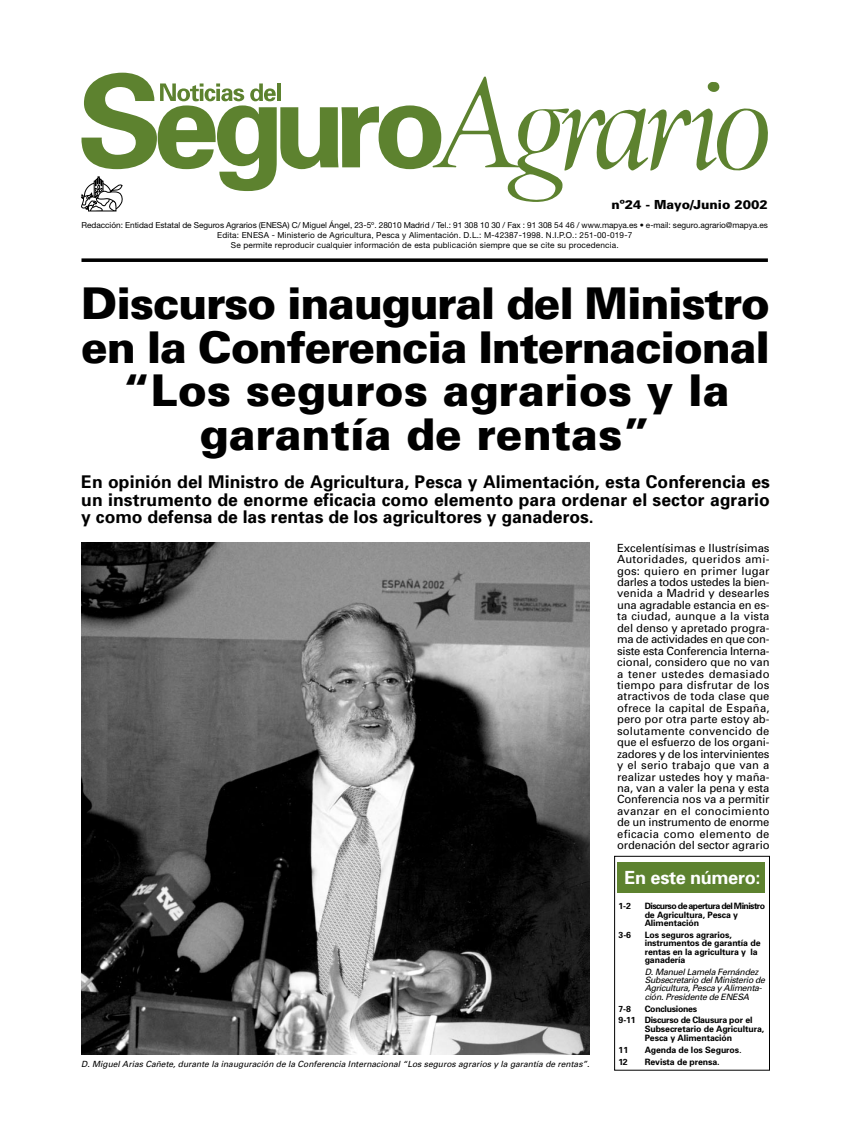
<style>
.page{position:relative;width:850px;height:1134px;background:#fff}
.page>*{position:absolute;margin:0;border:0;box-sizing:border-box;transform-origin:0 0}
.t1{font:900 43.75px/43.8px "Univers";letter-spacing:-.03em;color:#000;text-align:center}
.t2{font:700 18.12px "Univers";letter-spacing:-.02em;color:#fff}
.t3{font:700 17.5px/17.5px "Univers";color:#000;text-align:justify}
.t4{font:900 12.5px "Univers";color:#000}
.t5{font:11.25px/11.5px "Univers";letter-spacing:-.01em;color:#000;text-align:justify}
.t6{font:700 8.75px/8.2px "Univers";letter-spacing:-.01em;color:#000}
.t7{font:italic 8.75px/8.2px "Univers";color:#000}
.t8{font:700 8.75px/11.9px "Univers";letter-spacing:-.03em;color:#000}
.t9{font:italic 8.5px "Univers";color:#000}
.t10{font:8.25px/9.9px "Helvetica Neue";letter-spacing:.02em;color:#000;text-align:center}
.s1{font-weight:400;font-style:italic}
</style>
<div class="page">
<svg style="left:81px;top:73px;width:687px;height:138px"></svg>
<svg style="left:81px;top:258px;width:687px;height:4px;fill:#080808"></svg>
<img style="left:81px;top:543px;width:508px;height:512px">
<div style="left:617px;top:862px;width:148px;height:31px;background:#5d822f"></div>
<div style="left:614px;top:856px;width:156px;height:214px;border:1px solid #000"></div>
<p class="t4" style="left:612px;top:200px;width:158px">nº24 - Mayo/Junio 2002</p>
<p class="t10" style="left:81px;top:221px;width:688px">Redacción: Entidad Estatal de Seguros Agrarios (ENESA) C/ Miguel Ángel, 23-5º. 28010 Madrid / Tel.: 91 308 10 30 / Fax : 91 308 54 46 / www.mapya.es • e-mail: seguro.agrario@mapya.es<br>Edita: ENESA - Ministerio de Agricultura, Pesca y Alimentación. D.L.: M-42387-1998. N.I.P.O.: 251-00-019-7<br>Se permite reproducir cualquier información de esta publicación siempre que se cite su procedencia.</p>
<h1 class="t1" style="left:81px;top:285px;width:690px">Discurso inaugural del Ministro en la Conferencia Internacional “Los seguros agrarios y la garantía de rentas”</h1>
<h3 class="t3" style="left:81px;top:475px;width:690px">En opinión del Ministro de Agricultura, Pesca y Alimentación, esta Conferencia es un instrumento de enorme eficacia como elemento para ordenar el sector agrario y como defensa de las rentas de los agricultores y ganaderos.</h3>
<p class="t5" style="left:617px;top:543px;width:154px">Excelentísimas e Ilustrísimas Autoridades, queridos ami&shy;gos: quiero en primer lugar darles a todos ustedes la bien&shy;venida a Madrid y desearles una agradable estancia en es&shy;ta ciudad, aunque a la vista del denso y apretado progra&shy;ma de actividades en que con&shy;siste esta Conferencia Interna&shy;cional, considero que no van a tener ustedes demasiado tiempo para disfrutar de los atractivos de toda clase que ofrece la capital de España, pero por otra parte estoy ab&shy;solutamente convencido de que el esfuerzo de los organi&shy;zadores y de los intervinientes y el serio trabajo que van a realizar ustedes hoy y maña&shy;na, van a valer la pena y esta Conferencia nos va a permitir avanzar en el conocimiento de un instrumento de enorme eficacia como elemento de ordenación del sector agrario</p>
<p class="t9" style="left:81px;top:1061px;width:511px">D. Miguel Arias Cañete, durante la inauguración de la Conferencia Internacional “Los seguros agrarios y la garantía de rentas”.</p>
<h2 class="t2" style="left:625px;top:871px;width:137px">En este número:</h2>
<p class="t6" style="left:619px;top:903px;width:14px">1-2</p>
<p class="t6" style="left:645px;top:903px;width:122px">Discurso de apertura del Ministro de Agricultura, Pesca y<br>Alimentación</p>
<p class="t6" style="left:619px;top:931px;width:14px">3-6</p>
<p class="t6" style="left:645px;top:931px;width:117px">Los seguros agrarios, instrumentos de garantía de rentas en la agricultura y la ganadería</p>
<p class="t7" style="left:645px;top:968px;width:124px">D.ManuelLamela Fernández<br>Subsecretario delMinisterio de<br>Agricultura,Pesca y Alimenta&shy;ción.Presidente de ENESA</p>
<p class="t6" style="left:619px;top:1005px;width:14px">7-8</p>
<p class="t8" style="left:619px;top:1003px;width:136px;text-indent:26px">Conclusiones<br>9-11 Discurso de Clausura por el</p>
<p class="t6" style="left:645px;top:1024px;width:121px;line-height:9.5px">Subsecretario de Agricultura,<br>Pesca y Alimentación</p>
<p class="t6" style="left:619px;top:1046px;width:11px">11</p>
<p class="t6" style="left:645px;top:1046px;width:100px">Agenda de los Seguros<span class="s1">.</span></p>
<p class="t6" style="left:619px;top:1058px;width:11px">12</p>
<p class="t6" style="left:645px;top:1058px;width:76px">Revista de prensa.</p>
</div>
